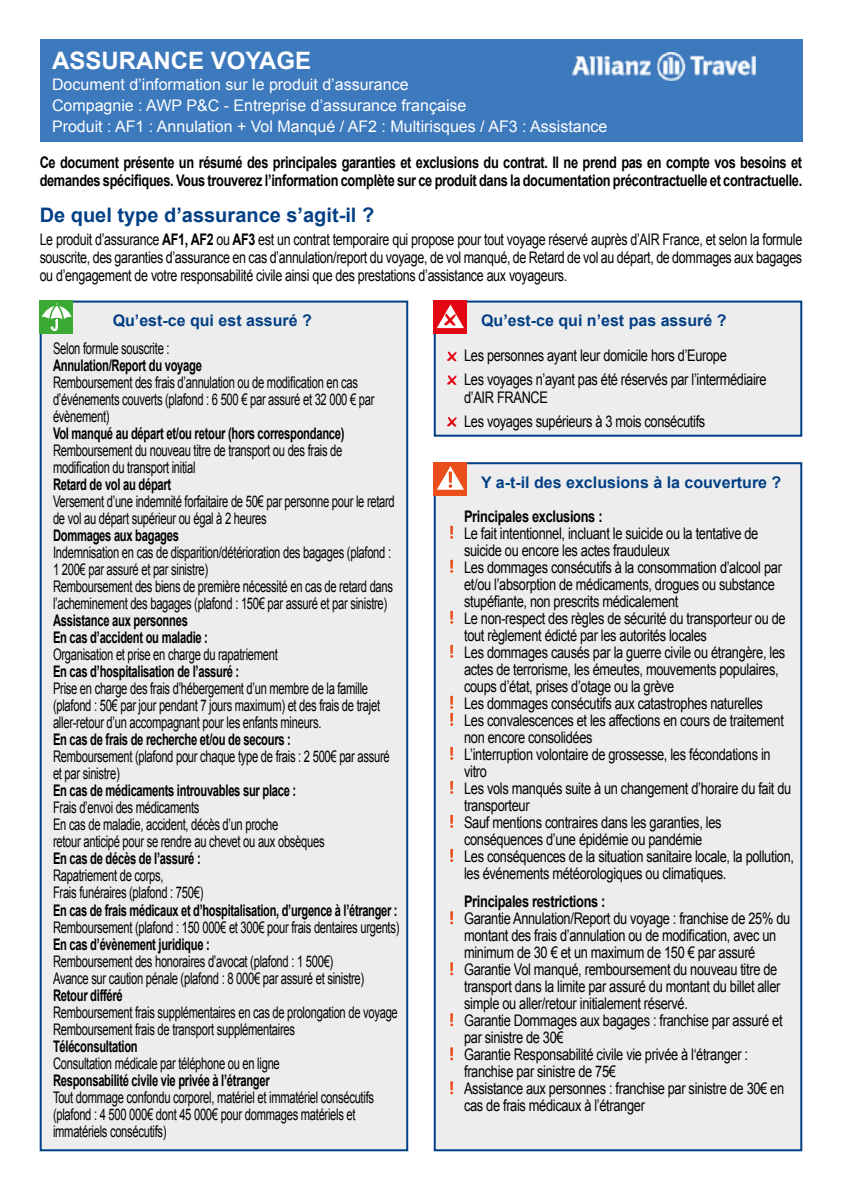
<style>
.page{position:relative;width:842px;height:1191px;background:#fff}
.page>*{position:absolute;margin:0;border:0;box-sizing:border-box;transform-origin:0 0}
.t1{font:700 24px "Arial";color:#fff}
.t2{font:700 20px "Arial";color:#033f85}
.t3{font:16px/17px "Arial";letter-spacing:-.025em;color:#000;scale:.8 1}
.t4{font:16px/17px "Arial";letter-spacing:-.025em;color:#000;scale:.7 1}
.t5{font:700 16px/17px "Arial";letter-spacing:-.025em;color:#000;scale:.7 1}
.t6{font:16px/18px "Arial";letter-spacing:-.025em;color:#000;text-align:justify;scale:.78 1}
.t7{font:700 16px/18px "Arial";letter-spacing:-.025em;color:#000;scale:.8 1}
.t8{font:16px/21.2px "Arial";color:#fff}
.t9{font:700 16px "Arial";color:#033f85}
.t10{font:700 16px "Arial";letter-spacing:-.025em;color:#000;scale:.69 1}
.s1{font-weight:700}
</style>
<div class="page">
<div style="left:435px;top:463px;width:366px;height:687px;background:#ededed"></div>
<svg style="left:450px;top:525px;width:3px;height:14px"></svg>
<svg style="left:450px;top:559px;width:3px;height:14px"></svg>
<svg style="left:450px;top:610px;width:3px;height:14px"></svg>
<svg style="left:450px;top:644px;width:3px;height:14px"></svg>
<svg style="left:450px;top:695px;width:3px;height:31px"></svg>
<svg style="left:450px;top:746px;width:3px;height:14px"></svg>
<svg style="left:450px;top:780px;width:3px;height:14px"></svg>
<svg style="left:450px;top:814px;width:3px;height:14px"></svg>
<svg style="left:450px;top:848px;width:3px;height:14px"></svg>
<svg style="left:450px;top:911px;width:3px;height:13px"></svg>
<svg style="left:450px;top:962px;width:3px;height:13px"></svg>
<svg style="left:450px;top:1013px;width:3px;height:13px"></svg>
<svg style="left:450px;top:1047px;width:3px;height:13px"></svg>
<svg style="left:450px;top:1081px;width:3px;height:13px"></svg>
<div style="left:434px;top:462px;width:368px;height:689px;border:2px solid #033f85"></div>
<div style="left:41px;top:301px;width:366px;height:849px;background:#ededed"></div>
<div style="left:40px;top:300px;width:368px;height:851px;border:2px solid #033f85"></div>
<div style="left:435px;top:301px;width:366px;height:135px;background:#ededed"></div>
<svg style="left:447px;top:351px;width:10px;height:10px"></svg>
<svg style="left:447px;top:375px;width:10px;height:10px"></svg>
<svg style="left:447px;top:417px;width:10px;height:10px"></svg>
<div style="left:434px;top:300px;width:368px;height:137px;border:2px solid #033f85"></div>
<div style="left:40px;top:40px;width:762px;height:102px;background:#3d79bd"></div>
<div style="left:434px;top:462px;width:33px;height:33px;background:#e94e1b"></div>
<svg style="left:437px;top:466px;width:27px;height:24px"></svg>
<div style="left:40px;top:300px;width:33px;height:34px;background:#3aaa35"></div>
<svg style="left:40px;top:302px;width:32px;height:33px"></svg>
<div style="left:434px;top:300px;width:33px;height:34px;background:#e30613"></div>
<svg style="left:437px;top:304px;width:27px;height:24px"></svg>
<img style="left:573px;top:52px;width:182px;height:29px">
<h1 class="t1" style="left:52px;top:44px;width:261px">ASSURANCE VOYAGE</h1>
<p class="t8" style="left:52px;top:74px;width:557px">Document d’information sur le produit d’assurance<br>Compagnie : AWP P&amp;C - Entreprise d’assurance française<br>Produit : AF1 : Annulation + Vol Manqué / AF2 : Multirisques / AF3 : Assistance</p>
<p class="t7" style="left:40px;top:154px;width:955px">Ce document présente un résumé des principales garanties et exclusions du contrat. Il ne prend pas en compte vos besoins et demandes spécifiques. Vous trouverez l’information complète sur ce produit dans la documentation précontractuelle et contractuelle.</p>
<p class="t2" style="left:40px;top:201px;width:336px">De quel type d’assurance s’agit-il ?</p>
<p class="t6" style="left:40px;top:231px;width:979px">Le produit d’assurance <span class="s1">AF1, AF2</span> ou <span class="s1">AF3</span> est un contrat temporaire qui propose pour tout voyage réservé auprès d’AIR France, et selon la formule souscrite, des garanties d’assurance en cas d’annulation/report du voyage, de vol manqué, de Retard de vol au départ, de dommages aux bagages ou d’engagement de votre responsabilité civile ainsi que des prestations d’assistance aux voyageurs.</p>
<p class="t9" style="left:113px;top:310px;width:201px">Qu’est-ce qui est assuré ?</p>
<p class="t4" style="left:53px;top:340px;width:168px">Selon formule souscrite :</p>
<p class="t5" style="left:53px;top:358px;width:214px">Annulation/Report du voyage</p>
<p class="t4" style="left:53px;top:374px;width:461px">Remboursement des frais d’annulation ou de modification en cas d’événements couverts (plafond : 6 500 € par assuré et 32 000 € par évènement)</p>
<p class="t5" style="left:53px;top:426px;width:418px">Vol manqué au départ et/ou retour (hors correspondance)</p>
<p class="t4" style="left:53px;top:442px;width:415px">Remboursement du nouveau titre de transport ou des frais de modification du transport initial</p>
<p class="t5" style="left:53px;top:477px;width:171px">Retard de vol au départ</p>
<p class="t4" style="left:53px;top:493px;width:490px">Versement d’une indemnité forfaitaire de 50€ par personne pour le retard de vol au départ supérieur ou égal à 2 heures</p>
<p class="t5" style="left:53px;top:528px;width:182px">Dommages aux bagages</p>
<p class="t4" style="left:53px;top:544px;width:487px">Indemnisation en cas de disparition/détérioration des bagages (plafond :<br>1 200€ par assuré et par sinistre)<br>Remboursement des biens de première nécessité en cas de retard dans l’acheminement des bagages (plafond : 150€ par assuré et par sinistre)</p>
<p class="t5" style="left:53px;top:613px;width:223px">Assistance aux personnes<br>En cas d’accident ou maladie :</p>
<p class="t4" style="left:53px;top:646px;width:323px">Organisation et prise en charge du rapatriement</p>
<p class="t5" style="left:53px;top:664px;width:268px">En cas d’hospitalisation de l’assuré :</p>
<p class="t4" style="left:53px;top:680px;width:469px">Prise en charge des frais d’hébergement d’un membre de la famille (plafond : 50€ par jour pendant 7 jours maximum) et des frais de trajet aller-retour d’un accompagnant pour les enfants mineurs.</p>
<p class="t5" style="left:53px;top:732px;width:341px">En cas de frais de recherche et/ou de secours :</p>
<p class="t4" style="left:53px;top:748px;width:483px">Remboursement (plafond pour chaque type de frais : 2 500€ par assuré et par sinistre)</p>
<p class="t5" style="left:53px;top:783px;width:349px">En cas de médicaments introuvables sur place :</p>
<p class="t4" style="left:53px;top:799px;width:390px">Frais d’envoi des médicaments<br>En cas de maladie, accident, décès d’un proche<br>retour anticipé pour se rendre au chevet ou aux obsèques</p>
<p class="t5" style="left:53px;top:851px;width:213px">En cas de décès de l’assuré :</p>
<p class="t4" style="left:53px;top:867px;width:216px">Rapatriement de corps,<br>Frais funéraires (plafond : 750€)</p>
<p class="t10" style="left:53px;top:899px;width:501px">En cas de frais médicaux et d’hospitalisation, d’urgence à l’étranger :</p>
<p class="t4" style="left:53px;top:918px;width:496px">Remboursement (plafond : 150 000€ et 300€ pour frais dentaires urgents)</p>
<p class="t5" style="left:53px;top:936px;width:226px">En cas d’évènement juridique :</p>
<p class="t4" style="left:53px;top:952px;width:446px">Remboursement des honoraires d’avocat (plafond : 1 500€)<br>Avance sur caution pénale (plafond : 8 000€ par assuré et sinistre)</p>
<p class="t5" style="left:53px;top:987px;width:101px">Retour différé</p>
<p class="t4" style="left:53px;top:1003px;width:494px">Remboursement frais supplémentaires en cas de prolongation de voyage<br>Remboursement frais de transport supplémentaires</p>
<p class="t5" style="left:53px;top:1038px;width:123px">Téléconsultation</p>
<p class="t4" style="left:53px;top:1054px;width:326px">Consultation médicale par téléphone ou en ligne</p>
<p class="t5" style="left:53px;top:1072px;width:311px">Responsabilité civile vie privée à l’étranger</p>
<p class="t4" style="left:53px;top:1088px;width:460px">Tout dommage confondu corporel, matériel et immatériel consécutifs (plafond : 4 500 000€ dont 45 000€ pour dommages matériels et immatériels consécutifs)</p>
<p class="t9" style="left:481px;top:310px;width:247px">Qu’est-ce qui n’est pas assuré ?</p>
<p class="t3" style="left:464px;top:344px;width:380px;line-height:23.6px">Les personnes ayant leur domicile hors d’Europe<br>Les voyages n’ayant pas été réservés par l’intermédiaire</p>
<p class="t3" style="left:464px;top:385px;width:303px;line-height:23.6px">d’AIR FRANCE<br>Les voyages supérieurs à 3 mois consécutifs</p>
<p class="t9" style="left:481px;top:471px;width:302px">Y a-t-il des exclusions à la couverture ?</p>
<p class="t7" style="left:464px;top:508px;width:175px">Principales exclusions :</p>
<p class="t3" style="left:464px;top:525px;width:414px">Le fait intentionnel, incluant le suicide ou la tentative de suicide ou encore les actes frauduleux<br>Les dommages consécutifs à la consommation d’alcool par et/ou l’absorption de médicaments, drogues ou substance stupéfiante, non prescrits médicalement<br>Le non-respect des règles de sécurité du transporteur ou de tout règlement édicté par les autorités locales<br>Les dommages causés par la guerre civile ou étrangère, les actes de terrorisme, les émeutes, mouvements populaires, coups d’état, prises d’otage ou la grève<br>Les dommages consécutifs aux catastrophes naturelles<br>Les convalescences et les affections en cours de traitement non encore consolidées<br>L’interruption volontaire de grossesse, les fécondations in vitro<br>Les vols manqués suite à un changement d’horaire du fait du transporteur<br>Sauf mentions contraires dans les garanties, les conséquences d’une épidémie ou pandémie<br>Les conséquences de la situation sanitaire locale, la pollution, les événements météorologiques ou climatiques.</p>
<p class="t7" style="left:464px;top:893px;width:178px">Principales restrictions :</p>
<p class="t3" style="left:464px;top:910px;width:409px">Garantie Annulation/Report du voyage : franchise de 25% du montant des frais d’annulation ou de modification, avec un minimum de 30 € et un maximum de 150 € par assuré Garantie Vol manqué, remboursement du nouveau titre de transport dans la limite par assuré du montant du billet aller simple ou aller/retour initialement réservé.<br>Garantie Dommages aux bagages : franchise par assuré et par sinistre de 30€<br>Garantie Responsabilité civile vie privée à l‘étranger : franchise par sinistre de 75€<br>Assistance aux personnes : franchise par sinistre de 30€ en cas de frais médicaux à l’étranger</p>
</div>
